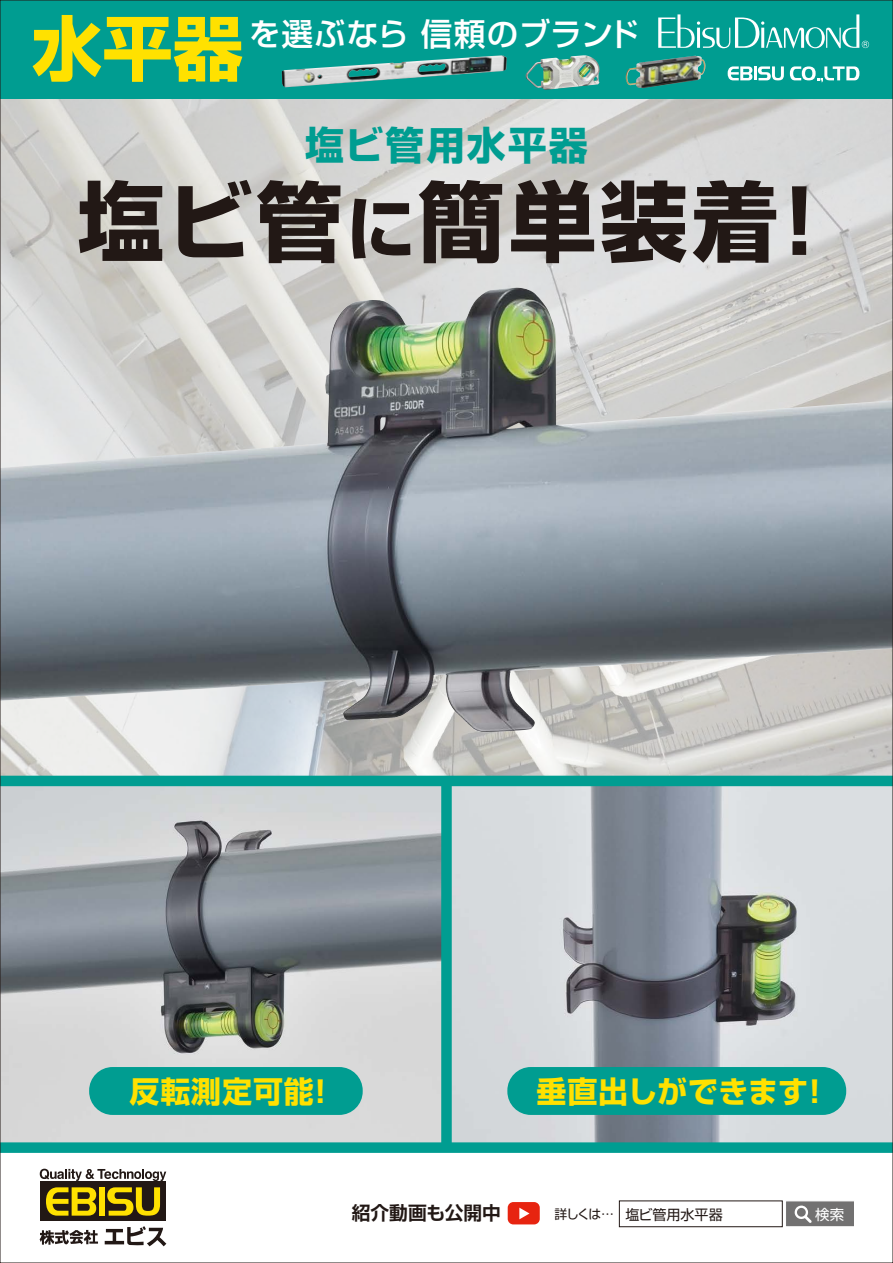
<style>
.page{position:relative;width:893px;height:1263px;background:#fff}
.page>*{position:absolute;margin:0;border:0;box-sizing:border-box;transform-origin:0 0}
.t1{font:700 87px "Shin Go Pro";letter-spacing:.05em;color:#221815}
.t2{font:700 39px "Shin Go Pro";letter-spacing:.05em;color:#009d91}
.t3{font:500 31.5px "Shin Go Pro";letter-spacing:.02em;color:#fff}
.t4{font:700 30px "Shin Go Pro";letter-spacing:.005em;color:#ffe100}
.t5{font:700 30px "Shin Go Pro";letter-spacing:.03em;color:#ffe100}
.t6{font:700 18.75px "Shin Go Pro De";color:#221815}
.t7{font:14.4px "Shin Go Pro";color:#fff}
.t8{font:14.1px "Shin Go Pro";color:#221815}
.s1{font-size:69.6px}
.s2{font-size:12.9px}
</style>
<div class="page">
<img style="left:2px;top:98px;width:889px;height:1044px">
<div style="left:0;top:0;width:893px;height:98px;background:#009d91"></div>
<svg style="left:728px;top:66px;width:24px;height:14px"></svg>
<hr style="left:754px;top:66px;width:3px;height:14px;background:#fff">
<svg style="left:758px;top:66px;width:26px;height:14px"></svg>
<svg style="left:790px;top:66px;width:69px;height:16px"></svg>
<svg style="left:33px;top:15px;width:209px;height:67px"></svg>
<img style="left:281px;top:55px;width:226px;height:32px">
<img style="left:626px;top:56px;width:79px;height:32px">
<div style="left:508px;top:1202px;width:32px;height:22px;background:#e72410;border-radius:6px"></div>
<div style="left:785px;top:1201px;width:70px;height:26px;background:#727171;border:1px solid #fff"></div>
<svg style="left:794px;top:1205px;width:18px;height:18px"></svg>
<div style="left:619px;top:1200px;width:164px;height:27px;background:#fff;border:1px solid #221815"></div>
<svg style="left:519px;top:1207px;width:10px;height:12px"></svg>
<svg style="left:40px;top:1169px;width:126px;height:12px"></svg>
<div style="left:40px;top:1182px;width:126px;height:39px;background:#221815"></div>
<svg style="left:46px;top:1187px;width:50px;height:28px"></svg>
<div style="left:99px;top:1187px;width:6px;height:28px;background:#ffe100"></div>
<svg style="left:107px;top:1187px;width:53px;height:28px"></svg>
<svg style="left:40px;top:1230px;width:58px;height:15px"></svg>
<svg style="left:105px;top:1226px;width:61px;height:20px"></svg>
<img style="left:525px;top:55px;width:75px;height:35px">
<svg style="left:658px;top:14px;width:211px;height:35px"></svg>
<img style="left:2px;top:288px;width:889px;height:444px">
<div style="left:0;top:776px;width:893px;height:10px;background:#009d91"></div>
<div style="left:0;top:1142px;width:893px;height:11px;background:#009d91"></div>
<div style="left:441px;top:780px;width:11px;height:366px;background:#009d91"></div>
<div style="left:507px;top:1067px;width:339px;height:48px;background:#009d91;border-radius:23px"></div>
<div style="left:89px;top:1067px;width:274px;height:48px;background:#009d91;border-radius:23px"></div>
<p class="t3" style="left:249px;top:8px;width:391px">を選ぶなら 信頼のブランド</p>
<p class="t2" style="left:305px;top:114px;width:284px">塩ビ管用水平器</p>
<h1 class="t1" style="left:78px;top:153px;width:739px">塩ビ管<span class="s1">に</span>簡単装着!</h1>
<p class="t5" style="left:129px;top:1068px;width:198px">反転測定可能!</p>
<p class="t4" style="left:536px;top:1068px;width:285px">垂直出しができます!</p>
<p class="t6" style="left:352px;top:1198px;width:151px">紹介動画も公開中</p>
<p class="t8" style="left:554px;top:1203px;width:170px"><span class="s2">詳しくは…</span> 塩ビ管用水平器</p>
<p class="t7" style="left:815px;top:1202px;width:30px">検索</p>
</div>
